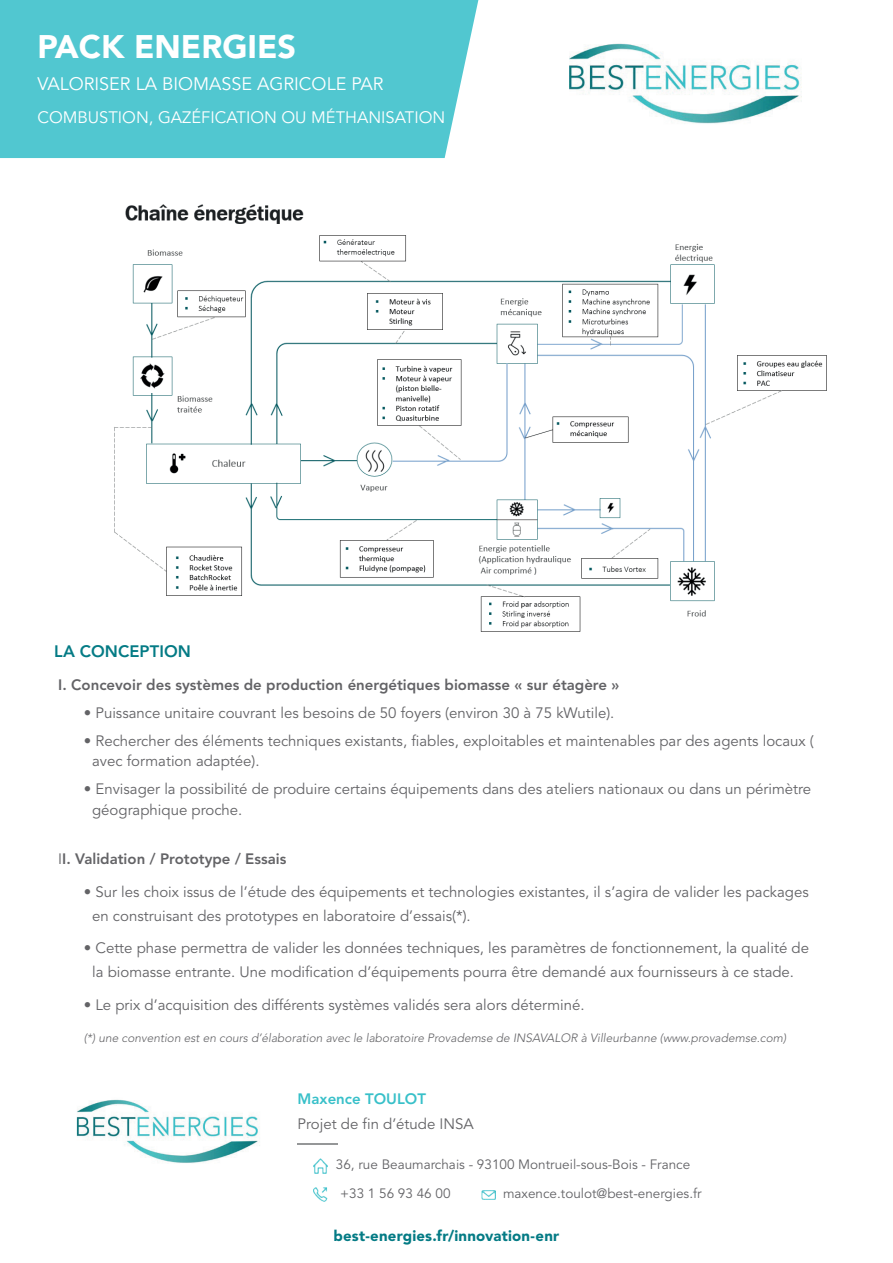
<style>
.page{position:relative;width:893px;height:1263px;background:#fff}
.page>*{position:absolute;margin:0;border:0;box-sizing:border-box;transform-origin:0 0}
.t1{font:900 32.4px "Avenir";color:#fff}
.t2{font:18px "Avenir";color:#fff}
.t3{font:16.5px "Avenir";color:#fff}
.t4{font:800 16.5px "Avenir";letter-spacing:.005em;color:#047b85}
.t5{font:15px/24px "Avenir";color:#636366}
.t6{font:800 15px "Avenir LT Std";color:#636366}
.t7{font:900 15px "Avenir";letter-spacing:.01em;color:#047b85}
.t8{font:800 15px "Avenir LT Std";color:#38c0c9}
.t9{font:13.5px/28.2px "Avenir";color:#636366}
.t10{font:italic 300 12px "Avenir LT Std";color:#636366}
.s1{font-family:"Avenir";font-weight:400}
</style>
<div class="page">
<div style="left:0;top:0;width:478px;height:158px;background:#51c7d0"></div>
<img style="left:569px;top:43px;width:233px;height:81px">
<img style="left:125px;top:204px;width:179px;height:20px">
<img style="left:76px;top:1099px;width:184px;height:64px">
<hr style="left:298px;top:1143px;width:40px;height:2px;background:#959798">
<img style="left:314px;top:1158px;width:14px;height:15px">
<img style="left:481px;top:1190px;width:14px;height:9px">
<img style="left:314px;top:1188px;width:14px;height:13px">
<img style="left:114px;top:235px;width:713px;height:397px">
<h1 class="t1" style="left:38px;top:27px;width:260px">PACK ENERGIES</h1>
<p class="t2" style="left:38px;top:74px;width:347px">VALORISER LA BIOMASSE AGRICOLE PAR</p>
<p class="t3" style="left:38px;top:108px;width:409px">COMBUSTION, GAZÉFICATION OU MÉTHANISATION</p>
<p class="t4" style="left:54px;top:642px;width:138px">LA CONCEPTION</p>
<p class="t6" style="left:58px;top:676px;width:563px">I. Concevoir des systèmes de production énergétiques biomasse « sur étagère »</p>
<p class="t5" style="left:84px;top:701px;width:532px">• Puissance unitaire couvrant les besoins de 50 foyers (environ 30 à 75 kWutile).</p>
<p class="t5" style="left:92px;top:732px;width:723px;line-height:19.8px;text-indent:-8px">• Rechercher des éléments techniques existants, fiables, exploitables et maintenables par des agents locaux ( avec formation adaptée).</p>
<p class="t5" style="left:92px;top:779px;width:721px;line-height:20.7px;text-indent:-8px">• Envisager la possibilité de produire certains équipements dans des ateliers nationaux ou dans un périmètre géographique proche.</p>
<p class="t6" style="left:58px;top:850px;width:230px"><span class="s1">I</span>I. Validation / Prototype / Essais</p>
<p class="t5" style="left:92px;top:880px;width:718px;text-indent:-8px">• Sur les choix issus de l’étude des équipements et technologies existantes, il s’agira de valider les packages en construisant des prototypes en laboratoire d’essais(*).</p>
<p class="t5" style="left:84px;top:936px;width:727px;text-align:center">• Cette phase permettra de valider les données techniques, les paramètres de fonctionnement, la qualité de la biomasse entrante. Une modification d’équipements pourra être demandé aux fournisseurs à ce stade.</p>
<p class="t5" style="left:84px;top:993px;width:502px">• Le prix d’acquisition des différents systèmes validés sera alors déterminé.</p>
<p class="t10" style="left:84px;top:1031px;width:704px">(*) une convention est en cours d’élaboration avec le laboratoire Provademse de INSAVALOR à Villeurbanne (www.provademse.com)</p>
<p class="t8" style="left:298px;top:1090px;width:130px">Maxence TOULOT</p>
<p class="t5" style="left:298px;top:1112px;width:178px">Projet de fin d’étude INSA</p>
<p class="t9" style="left:340px;top:1151px;width:352px;text-indent:-4px">36, rue Beaumarchais - 93100 Montrueil-sous-Bois - France +33 1 56 93 46 00</p>
<p class="t9" style="left:503px;top:1179px;width:200px">maxence.toulot@best-energies.fr</p>
<p class="t7" style="left:334px;top:1226px;width:227px">best-energies.fr/innovation-enr</p>
</div>
